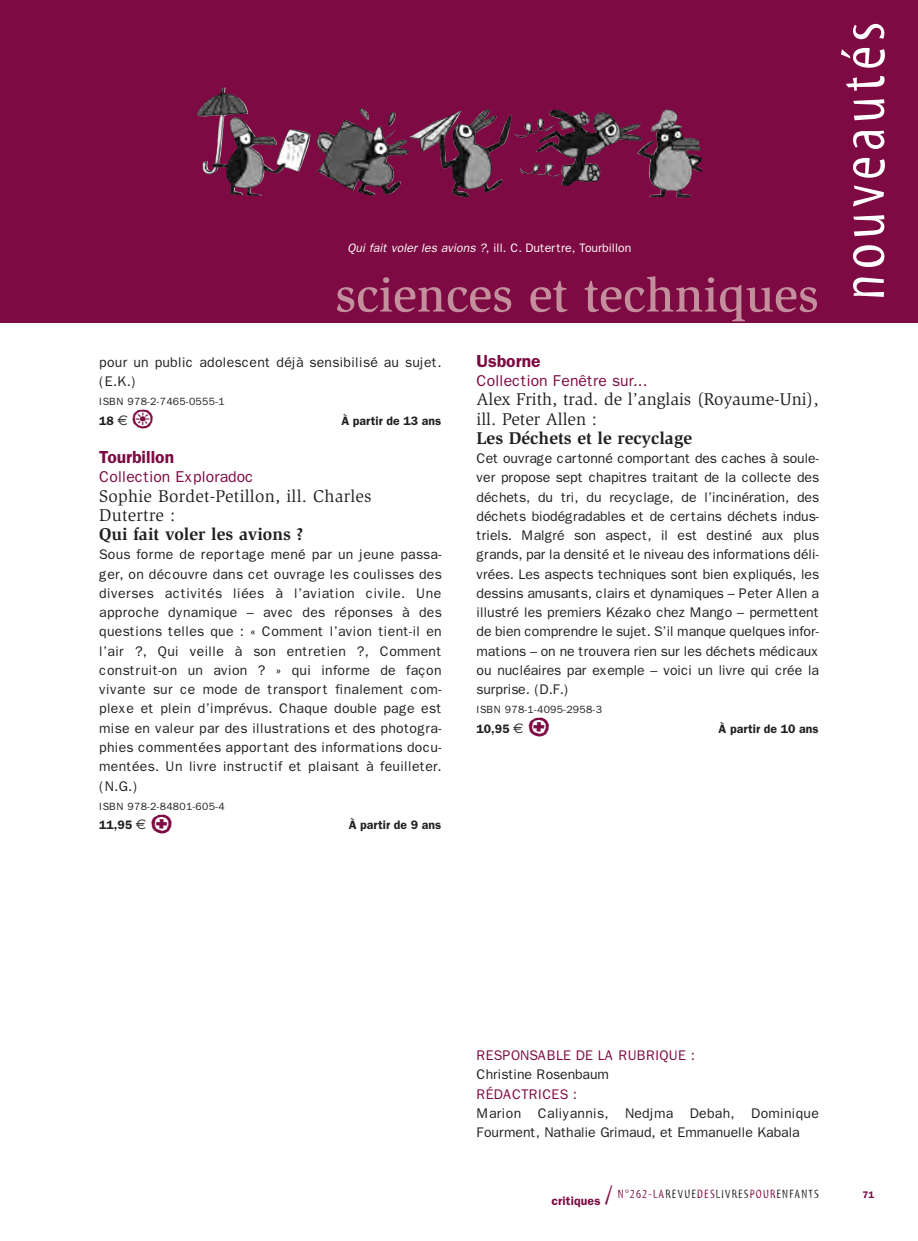
<style>
.page{position:relative;width:918px;height:1241px;background:#fff}
.page>*{position:absolute;margin:0;border:0;box-sizing:border-box;transform-origin:0 0}
.t1{font:63px "Myriad Tilt";letter-spacing:.08em;color:#fff}
.t2{font:35px "Ale Signs White LL";color:#7d0a42}
.t3{font:17.5px/19.2px "Slimbach";color:#231f20}
.t4{font:600 17.5px "Franklin Gothic";color:#7d0a42}
.t5{font:15.75px "Franklin Gothic";color:#7d0a42}
.t6{font:14px/19.2px "Franklin Gothic";color:#231f20;text-align:justify}
.t7{font:14px/19.2px "Franklin Gothic";letter-spacing:.02em;color:#231f20}
.t8{font:600 12.25px "Franklin Gothic";color:#231f20}
.t9{font:12.25px "Franklin Gothic";letter-spacing:-.005em;color:#fff}
.t10{font:12.25px "Myriad Tilt";letter-spacing:.1em;color:#231f20}
.t11{font:10.5px "Franklin Gothic";letter-spacing:.03em;color:#231f20}
.t12{font:600 9.62px "Franklin Gothic";color:#7d0a42}
.s1{font-style:italic}
.s2{font-family:"Euro Sans";font-weight:400;font-size:14px}
.s3{font-weight:700}
.s4{color:#7d0a42}
.s5{font-family:"Franklin Gothic";font-weight:600;color:#7d0a42}
.s6{font-size:26.25px;color:#7d0a42}
</style>
<div class="page">
<div style="left:0;top:0;width:918px;height:322px;background:#7d0a42"></div>
<svg style="left:337px;top:277px;width:230px;height:35px"></svg>
<img style="left:196px;top:88px;width:424px;height:110px">
<p class="t9" style="left:348px;top:240px;width:285px"><span class="s1">Qui fait voler les avions ?</span>, ill. C. Dutertre, Tourbillon</p>
<p class="t1" style="left:840px;top:300px;width:280px;rotate:-90deg">nouveautés</p>
<p class="t7" style="left:99px;top:352px;width:344px">pour un public adolescent déjà sensibilisé au sujet. (E.K.)</p>
<p class="t11" style="left:99px;top:395px;width:127px">ISBN 978-2-7465-0555-1</p>
<p class="t8" style="left:99px;top:413px;width:30px">18 <span class="s2">€</span></p>
<p class="t2" style="left:132px;top:396px;width:24px">o</p>
<p class="t8" style="left:341px;top:413px;width:101px">À partir de 13 ans</p>
<p class="t4" style="left:99px;top:446px;width:76px">Tourbillon</p>
<p class="t5" style="left:99px;top:467px;width:156px">Collection Exploradoc</p>
<p class="t3" style="left:99px;top:487px;width:274px">Sophie Bordet-Petillon, ill. Charles<br>Dutertre :<br><span class="s3">Qui fait voler les avions ?</span></p>
<p class="t6" style="left:99px;top:545px;width:344px">Sous forme de reportage mené par un jeune passa&shy;ger, on découvre dans cet ouvrage les coulisses des diverses activités liées à l’aviation civile. Une approche dynamique – avec des réponses à des questions telles que : « Comment l’avion tient-il en l’air ?, Qui veille à son entretien ?, Comment construit-on un avion ? » qui informe de façon vivante sur ce mode de transport finalement com&shy;plexe et plein d’imprévus. Chaque double page est mise en valeur par des illustrations et des photogra&shy;phies commentées apportant des informations docu&shy;mentées. Un livre instructif et plaisant à feuilleter. (N.G.)</p>
<p class="t11" style="left:99px;top:799px;width:127px">ISBN 978-2-84801-605-4</p>
<p class="t8" style="left:99px;top:817px;width:49px">11,95 <span class="s2">€</span></p>
<p class="t2" style="left:150px;top:801px;width:24px">U</p>
<p class="t8" style="left:349px;top:817px;width:94px">À partir de 9 ans</p>
<p class="t4" style="left:476px;top:350px;width:66px">Usborne</p>
<p class="t5" style="left:476px;top:371px;width:172px">Collection Fenêtre sur...</p>
<p class="t3" style="left:476px;top:391px;width:343px">Alex Frith, trad. de l’anglais (Royaume-Uni), ill. Peter Allen :<br><span class="s3">Les Déchets et le recyclage</span></p>
<p class="t6" style="left:476px;top:448px;width:344px">Cet ouvrage cartonné comportant des caches à soule&shy;ver propose sept chapitres traitant de la collecte des déchets, du tri, du recyclage, de l’incinération, des déchets biodégradables et de certains déchets indus&shy;triels. Malgré son aspect, il est destiné aux plus grands, par la densité et le niveau des informations déli&shy;vrées. Les aspects techniques sont bien expliqués, les dessins amusants, clairs et dynamiques – Peter Allen a illustré les premiers Kézako chez Mango – permettent de bien comprendre le sujet. S’il manque quelques infor&shy;mations – on ne trouvera rien sur les déchets médicaux ou nucléaires par exemple – voici un livre qui crée la surprise. (D.F.)</p>
<p class="t11" style="left:476px;top:703px;width:127px">ISBN 978-1-4095-2958-3</p>
<p class="t8" style="left:476px;top:721px;width:49px">10,95 <span class="s2">€</span></p>
<p class="t2" style="left:527px;top:704px;width:24px">U</p>
<p class="t8" style="left:718px;top:721px;width:101px">À partir de 10 ans</p>
<p class="t6" style="left:476px;top:1045px;width:344px;text-align:left"><span class="s4">RESPONSABLE DE LA RUBRIQUE :<br></span>Christine Rosenbaum<br><span class="s4">RÉDACTRICES :<br></span>Marion Caliyannis, Nedjma Debah, Dominique<br>Fourment, Nathalie Grimaud, et Emmanuelle Kabala</p>
<p class="t10" style="left:551px;top:1189px;width:269px"><span class="s5">critiques</span> <span class="s6">/</span> <span class="s4">N°262-LA</span>REVUE<span class="s4">DES</span>LIVRES<span class="s4">POUR</span>ENFANTS</p>
<p class="t12" style="left:862px;top:1188px;width:13px">71</p>
</div>
